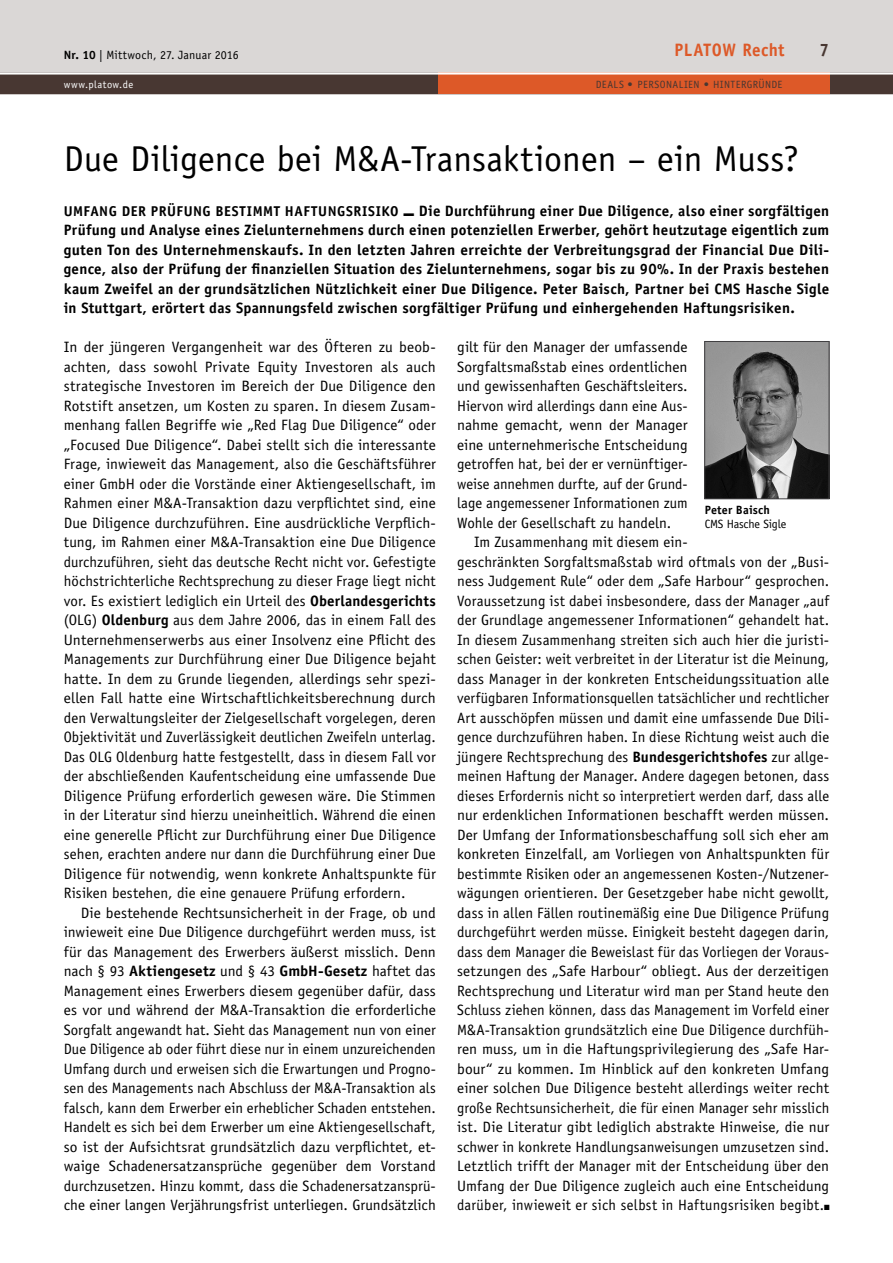
<style>
.page{position:relative;width:893px;height:1263px;background:#fff}
.page>*{position:absolute;margin:0;border:0;box-sizing:border-box;transform-origin:0 0}
.t1{font:36px "Officina Sans Std";color:#000}
.t2{font:700 18px "Officina Sans Std";letter-spacing:.02em;color:#dd5928;scale:.95 1}
.t3{font:700 18px "Officina Sans Std";color:#483732;scale:.95 1}
.t4{font:15px/19.5px "Officina Sans Std";letter-spacing:.005em;color:#000;text-align:justify}
.t5{font:700 15px/19.5px "Officina Sans Std";letter-spacing:.02em;color:#000;text-align:justify}
.t6{font:12px "Officina Sans Std";letter-spacing:.005em;color:#000}
.t7{font:700 12px "Officina Sans Std";letter-spacing:.02em;color:#000}
.t8{font:10.5px "Officina Sans Std";letter-spacing:.035em;color:#483732}
.t9{font:10.5px "Officina Sans Std";letter-spacing:.045em;color:#fff}
.s1{font-weight:700}
.s2{font-size:14.25px}
</style>
<div class="page">
<div style="left:0;top:0;width:893px;height:72px;background:#dad7d6"></div>
<div style="left:0;top:72px;width:893px;height:22px;background:#483732"></div>
<hr style="left:0;top:94px;width:893px;height:1px;background:#483732">
<div style="left:438px;top:72px;width:391px;height:22px;background:#dd5928"></div>
<hr style="left:0;top:72px;width:893px;height:3px;background:#fff">
<img style="left:706px;top:343px;width:121px;height:154px">
<div style="left:704px;top:341px;width:125px;height:158px;border:1px solid #414042"></div>
<p class="t6" style="left:64px;top:47px;width:176px"><span class="s1">Nr. 10</span> | Mittwoch, 27. Januar 2016</p>
<p class="t2" style="left:674px;top:39px;width:117px">PLATOW Recht</p>
<p class="t3" style="left:819px;top:39px;width:12px">7</p>
<p class="t9" style="left:64px;top:79px;width:71px">www.platow.de</p>
<p class="t8" style="left:596px;top:79px;width:188px">DEALS <span class="s1">•</span> PERSONALIEN <span class="s1">•</span> HINTERGRÜNDE</p>
<h1 class="t1" style="left:64px;top:137px;width:737px">Due Diligence bei M&amp;A-Transaktionen – ein Muss?</h1>
<p class="t5" style="left:64px;top:201px;width:767px"><span class="s2">UMFANG DER PRÜFUNG BESTIMMT HAFTUNGSRISIKO</span> ■ Die Durchführung einer Due Diligence, also einer sorgfältigen Prüfung und Analyse eines Zielunternehmens durch einen potenziellen Erwerber, gehört heutzutage eigentlich zum guten Ton des Unternehmenskaufs. In den letzten Jahren erreichte der Verbreitungsgrad der Financial Due Dili&shy;gence, also der Prüfung der finanziellen Situation des Zielunternehmens, sogar bis zu 90%. In der Praxis bestehen kaum Zweifel an der grundsätzlichen Nützlichkeit einer Due Diligence. Peter Baisch, Partner bei CMS Hasche Sigle in Stuttgart, erörtert das Spannungsfeld zwischen sorgfältiger Prüfung und einhergehenden Haftungsrisiken.</p>
<p class="t4" style="left:457px;top:338px;width:232px">gilt für den Manager der umfassende Sorgfaltsmaßstab eines ordentlichen und gewissenhaften Geschäftsleiters.<br>Hiervon wird allerdings dann eine Aus&shy;nahme gemacht, wenn der Manager eine unternehmerische Entscheidung getroffen hat, bei der er vernünftiger&shy;weise annehmen durfte, auf der Grund&shy;lage angemessener Informationen zum Wohle der Gesellschaft zu handeln.</p>
<p class="t4" style="left:457px;top:533px;width:374px;text-align:left;text-indent:17px">Im Zusammenhang mit diesem ein-<br>geschränkten Sorgfaltsmaßstab wird oftmals von der „Busi&shy;ness Judgement Rule“ oder dem „Safe Harbour“ gesprochen.<br>Voraussetzung ist dabei insbesondere, dass der Manager „auf der Grundlage angemessener Informationen“ gehandelt hat.<br>In diesem Zusammenhang streiten sich auch hier die juristi&shy;schen Geister: weit verbreitet in der Literatur ist die Meinung, dass Manager in der konkreten Entscheidungssituation alle verfügbaren Informationsquellen tatsächlicher und rechtlicher Art ausschöpfen müssen und damit eine umfassende Due Dili&shy;gence durchzuführen haben. In diese Richtung weist auch die jüngere Rechtsprechung des <span class="s1">Bundesgerichtshofes</span> zur allge&shy;meinen Haftung der Manager. Andere dagegen betonen, dass dieses Erfordernis nicht so interpretiert werden darf, dass alle nur erdenklichen Informationen beschafft werden müssen.<br>Der Umfang der Informationsbeschaffung soll sich eher am konkreten Einzelfall, am Vorliegen von Anhaltspunkten für bestimmte Risiken oder an angemessenen Kosten-/Nutzener&shy;wägungen orientieren. Der Gesetzgeber habe nicht gewollt, dass in allen Fällen routinemäßig eine Due Diligence Prüfung durchgeführt werden müsse. Einigkeit besteht dagegen darin, dass dem Manager die Beweislast für das Vorliegen der Voraus&shy;setzungen des „Safe Harbour“ obliegt. Aus der derzeitigen Rechtsprechung und Literatur wird man per Stand heute den Schluss ziehen können, dass das Management im Vorfeld einer M&amp;A-Transaktion grundsätzlich eine Due Diligence durchfüh&shy;ren muss, um in die Haftungsprivilegierung des „Safe Har&shy;bour“ zu kommen. Im Hinblick auf den konkreten Umfang einer solchen Due Diligence besteht allerdings weiter recht große Rechtsunsicherheit, die für einen Manager sehr misslich ist. Die Literatur gibt lediglich abstrakte Hinweise, die nur schwer in konkrete Handlungsanweisungen umzusetzen sind.<br>Letztlich trifft der Manager mit der Entscheidung über den Umfang der Due Diligence zugleich auch eine Entscheidung darüber, inwieweit er sich selbst in Haftungsrisiken begibt.■</p>
<p class="t4" style="left:64px;top:338px;width:374px">In der jüngeren Vergangenheit war des Öfteren zu beob&shy;achten, dass sowohl Private Equity Investoren als auch strategische Investoren im Bereich der Due Diligence den Rotstift ansetzen, um Kosten zu sparen. In diesem Zusam&shy;menhang fallen Begriffe wie „Red Flag Due Diligence“ oder „Focused Due Diligence“. Dabei stellt sich die interessante Frage, inwieweit das Management, also die Geschäftsführer einer GmbH oder die Vorstände einer Aktiengesellschaft, im Rahmen einer M&amp;A-Transaktion dazu verpflichtet sind, eine Due Diligence durchzuführen. Eine ausdrückliche Verpflich&shy;tung, im Rahmen einer M&amp;A-Transaktion eine Due Diligence durchzuführen, sieht das deutsche Recht nicht vor. Gefestigte höchstrichterliche Rechtsprechung zu dieser Frage liegt nicht vor. Es existiert lediglich ein Urteil des <span class="s1">Oberlandesgerichts </span>(OLG) <span class="s1">Oldenburg</span> aus dem Jahre 2006, das in einem Fall des Unternehmenserwerbs aus einer Insolvenz eine Pflicht des Managements zur Durchführung einer Due Diligence bejaht hatte. In dem zu Grunde liegenden, allerdings sehr spezi&shy;ellen Fall hatte eine Wirtschaftlichkeitsberechnung durch den Verwaltungsleiter der Zielgesellschaft vorgelegen, deren Objektivität und Zuverlässigkeit deutlichen Zweifeln unterlag.<br>Das OLG Oldenburg hatte festgestellt, dass in diesem Fall vor der abschließenden Kaufentscheidung eine umfassende Due Diligence Prüfung erforderlich gewesen wäre. Die Stimmen in der Literatur sind hierzu uneinheitlich. Während die einen eine generelle Pflicht zur Durchführung einer Due Diligence sehen, erachten andere nur dann die Durchführung einer Due Diligence für notwendig, wenn konkrete Anhaltspunkte für Risiken bestehen, die eine genauere Prüfung erfordern.</p>
<p class="t4" style="left:64px;top:903px;width:374px;text-indent:17px">Die bestehende Rechtsunsicherheit in der Frage, ob und inwieweit eine Due Diligence durchgeführt werden muss, ist für das Management des Erwerbers äußerst misslich. Denn nach § 93 <span class="s1">Aktiengesetz</span> und § 43 <span class="s1">GmbH-Gesetz</span> haftet das Management eines Erwerbers diesem gegenüber dafür, dass es vor und während der M&amp;A-Transaktion die erforderliche Sorgfalt angewandt hat. Sieht das Management nun von einer Due Diligence ab oder führt diese nur in einem unzureichenden Umfang durch und erweisen sich die Erwartungen und Progno&shy;sen des Managements nach Abschluss der M&amp;A-Transaktion als falsch, kann dem Erwerber ein erheblicher Schaden entstehen.<br>Handelt es sich bei dem Erwerber um eine Aktiengesellschaft, so ist der Aufsichtsrat grundsätzlich dazu verpflichtet, et&shy;waige Schadenersatzansprüche gegenüber dem Vorstand durchzusetzen. Hinzu kommt, dass die Schadenersatzansprü&shy;che einer langen Verjährungsfrist unterliegen. Grundsätzlich</p>
<p class="t7" style="left:705px;top:502px;width:67px">Peter Baisch</p>
<p class="t6" style="left:705px;top:517px;width:83px">CMS Hasche Sigle</p>
</div>
